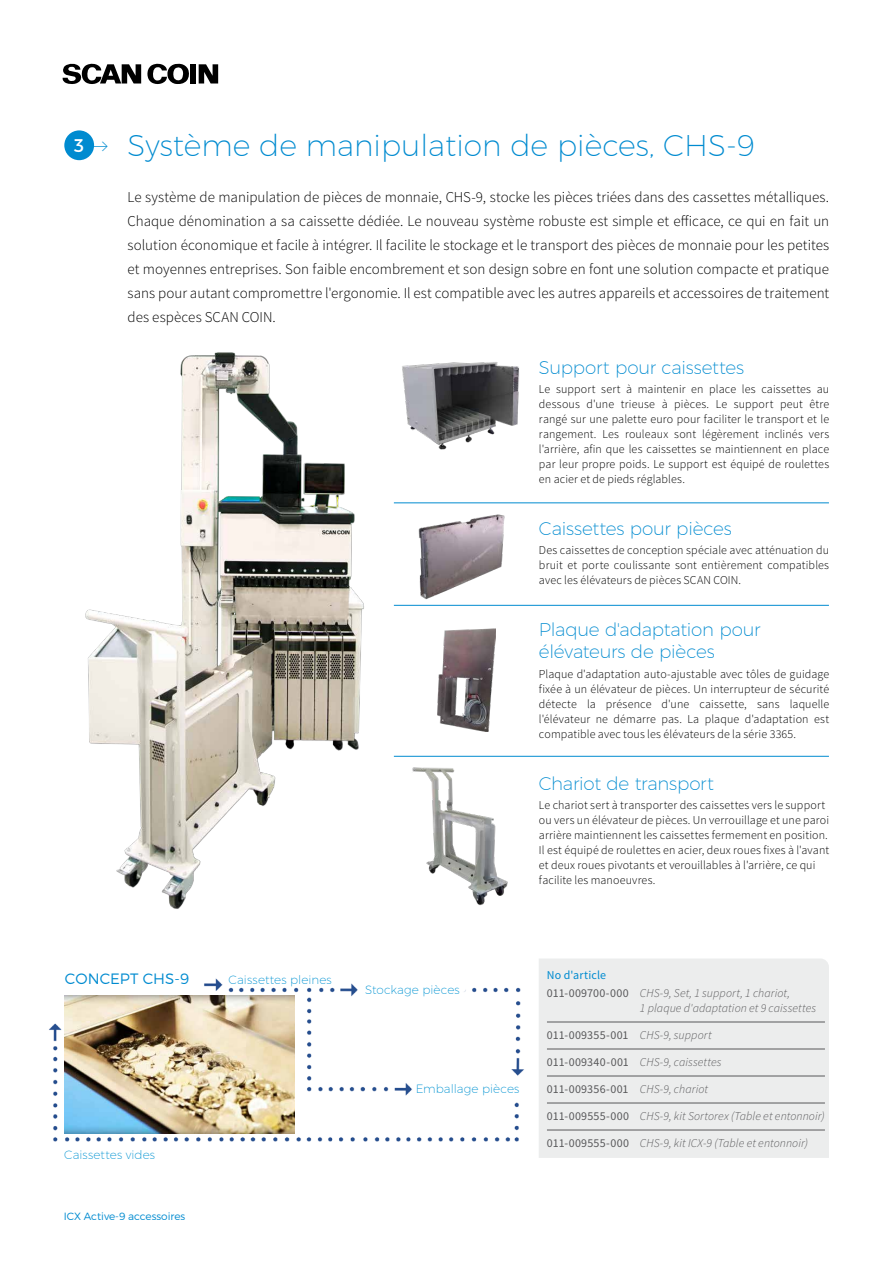
<style>
.page{position:relative;width:893px;height:1263px;background:#fff}
.page>*{position:absolute;margin:0;border:0;box-sizing:border-box;transform-origin:0 0}
.t1{font:200 30px "Montserrat";color:#008bd0}
.t2{font:200 18.3px/22px "Montserrat";letter-spacing:-.015em;color:#008bd0}
.t3{font:18.3px "Montserrat";color:#fff}
.t4{font:300 15px/24px "Source Sans Pro";letter-spacing:.005em;color:#000;text-align:justify}
.t5{font:300 15px "Montserrat";color:#008bd0}
.t6{font:300 12px/15px "Source Sans Pro";letter-spacing:.01em;color:#000;text-align:justify}
.t7{font:italic 300 12px/18px "Source Sans Pro";letter-spacing:.005em;color:#58585a}
.t8{font:200 12px "Montserrat";letter-spacing:.005em;color:#0093d2}
.t9{font:12px "Source Sans Pro";letter-spacing:.02em;color:#58585a}
.t10{font:300 10.5px "Montserrat";color:#008bd0}
.s1{font-family:"Source Sans Pro";font-weight:300;color:#008bd0}
.s2{font-weight:400;font-style:normal;color:#008bd0}
.s3{font-weight:400;font-style:normal}
.s4{font-weight:300;font-style:italic}
</style>
<div class="page">
<img style="left:402px;top:362px;width:117px;height:88px">
<img style="left:438px;top:628px;width:57px;height:104px">
<img style="left:418px;top:514px;width:87px;height:86px">
<img style="left:412px;top:767px;width:96px;height:139px">
<img style="left:85px;top:352px;width:279px;height:557px">
<div style="left:190px;top:64px;width:6px;height:20px;background:#000"></div>
<svg style="left:199px;top:64px;width:19px;height:20px"></svg>
<svg style="left:63px;top:63px;width:78px;height:21px"></svg>
<svg style="left:147px;top:63px;width:42px;height:21px"></svg>
<div style="left:64px;top:130px;width:30px;height:30px;background:#008bd0;border-radius:50%"></div>
<hr style="left:394px;top:503px;width:435px;height:1px;background:#008bd0">
<hr style="left:394px;top:605px;width:435px;height:1px;background:#008bd0">
<hr style="left:394px;top:756px;width:435px;height:1px;background:#008bd0">
<div style="left:539px;top:959px;width:290px;height:199px;background:#eceded"></div>
<img style="left:49px;top:983px;width:475px;height:159px">
<img style="left:201px;top:978px;width:23px;height:17px">
<img style="left:65px;top:995px;width:230px;height:138px">
<hr style="left:547px;top:1022px;width:278px;height:1px;background:#58585a">
<hr style="left:547px;top:1049px;width:278px;height:1px;background:#58585a">
<hr style="left:547px;top:1076px;width:278px;height:1px;background:#58585a">
<hr style="left:547px;top:1103px;width:278px;height:1px;background:#58585a">
<hr style="left:547px;top:1130px;width:278px;height:1px;background:#58585a">
<h2 class="t3" style="left:74px;top:135px;width:36px">3 <span class="s1">→</span></h2>
<h1 class="t1" style="left:128px;top:127px;width:629px">Système de manipulation de pièces, CHS-9</h1>
<p class="t4" style="left:128px;top:185px;width:703px">Le système de manipulation de pièces de monnaie, CHS-9, stocke les pièces triées dans des cassettes métalliques.<br>Chaque dénomination a sa caissette dédiée. Le nouveau système robuste est simple et efficace, ce qui en fait un solution économique et facile à intégrer. Il facilite le stockage et le transport des pièces de monnaie pour les petites et moyennes entreprises. Son faible encombrement et son design sobre en font une solution compacte et pratique sans pour autant compromettre l'ergonomie. Il est compatible avec les autres appareils et accessoires de traitement des espèces SCAN COIN.</p>
<h2 class="t2" style="left:539px;top:356px;width:207px">Support pour caissettes</h2>
<p class="t6" style="left:539px;top:382px;width:292px">Le support sert à maintenir en place les caissettes au dessous d'une trieuse à pièces. Le support peut être rangé sur une palette euro pour faciliter le transport et le rangement. Les rouleaux sont légèrement inclinés vers l'arrière, afin que les caissettes se maintiennent en place par leur propre poids. Le support est équipé de roulettes en acier et de pieds réglables.</p>
<h2 class="t2" style="left:539px;top:517px;width:194px">Caissettes pour pièces</h2>
<p class="t6" style="left:539px;top:543px;width:292px">Des caissettes de conception spéciale avec atténuation du bruit et porte coulissante sont entièrement compatibles avec les élévateurs de pièces SCAN COIN.</p>
<h2 class="t2" style="left:539px;top:618px;width:223px">Plaque d'adaptation pour élévateurs de pièces</h2>
<p class="t6" style="left:539px;top:666px;width:292px">Plaque d'adaptation auto-ajustable avec tôles de guidage fixée à un élévateur de pièces. Un interrupteur de sécurité détecte la présence d'une caissette, sans laquelle l'élévateur ne démarre pas. La plaque d'adaptation est compatible avec tous les élévateurs de la série 3365.</p>
<h2 class="t2" style="left:539px;top:772px;width:176px">Chariot de transport</h2>
<p class="t6" style="left:539px;top:797px;width:292px;text-align:left">Le chariot sert à transporter des caissettes vers le support ou vers un élévateur de pièces. Un verrouillage et une paroi arrière maintiennent les caissettes fermement en position.<br>Il est équipé de roulettes en acier, deux roues fixes à l'avant et deux roues pivotants et verouillables à l'arrière, ce qui facilite les manoeuvres.</p>
<p class="t5" style="left:65px;top:970px;width:126px">CONCEPT CHS-9</p>
<p class="t7" style="left:547px;top:966px;width:244px"><span class="s2">No d'article<br></span><span class="s3">011-009700-000</span> CHS-9, Set, 1 support, 1 chariot,</p>
<p class="t7" style="left:640px;top:999px;width:178px">1 plaque d'adaptation et 9 caissettes</p>
<p class="t9" style="left:547px;top:1028px;width:166px">011-009355-001 <span class="s4">CHS-9, support</span></p>
<p class="t7" style="left:547px;top:1053px;width:176px"><span class="s3">011-009340-001</span> CHS-9, caissettes</p>
<p class="t9" style="left:547px;top:1082px;width:163px">011-009356-001 <span class="s4">CHS-9, chariot</span></p>
<p class="t7" style="left:547px;top:1107px;width:279px"><span class="s3">011-009555-000</span> CHS-9, kit Sortorex (Table et entonnoir)</p>
<p class="t7" style="left:547px;top:1134px;width:263px"><span class="s3">011-009555-000</span> CHS-9, kit ICX-9 (Table et entonnoir)</p>
<p class="t8" style="left:229px;top:973px;width:105px">Caissettes pleines</p>
<p class="t8" style="left:365px;top:982px;width:96px">Stockage pièces</p>
<p class="t8" style="left:416px;top:1081px;width:105px">Emballage pièces</p>
<p class="t8" style="left:64px;top:1148px;width:92px">Caissettes vides</p>
<p class="t10" style="left:64px;top:1210px;width:123px">ICX Active-9 accessoires</p>
</div>
